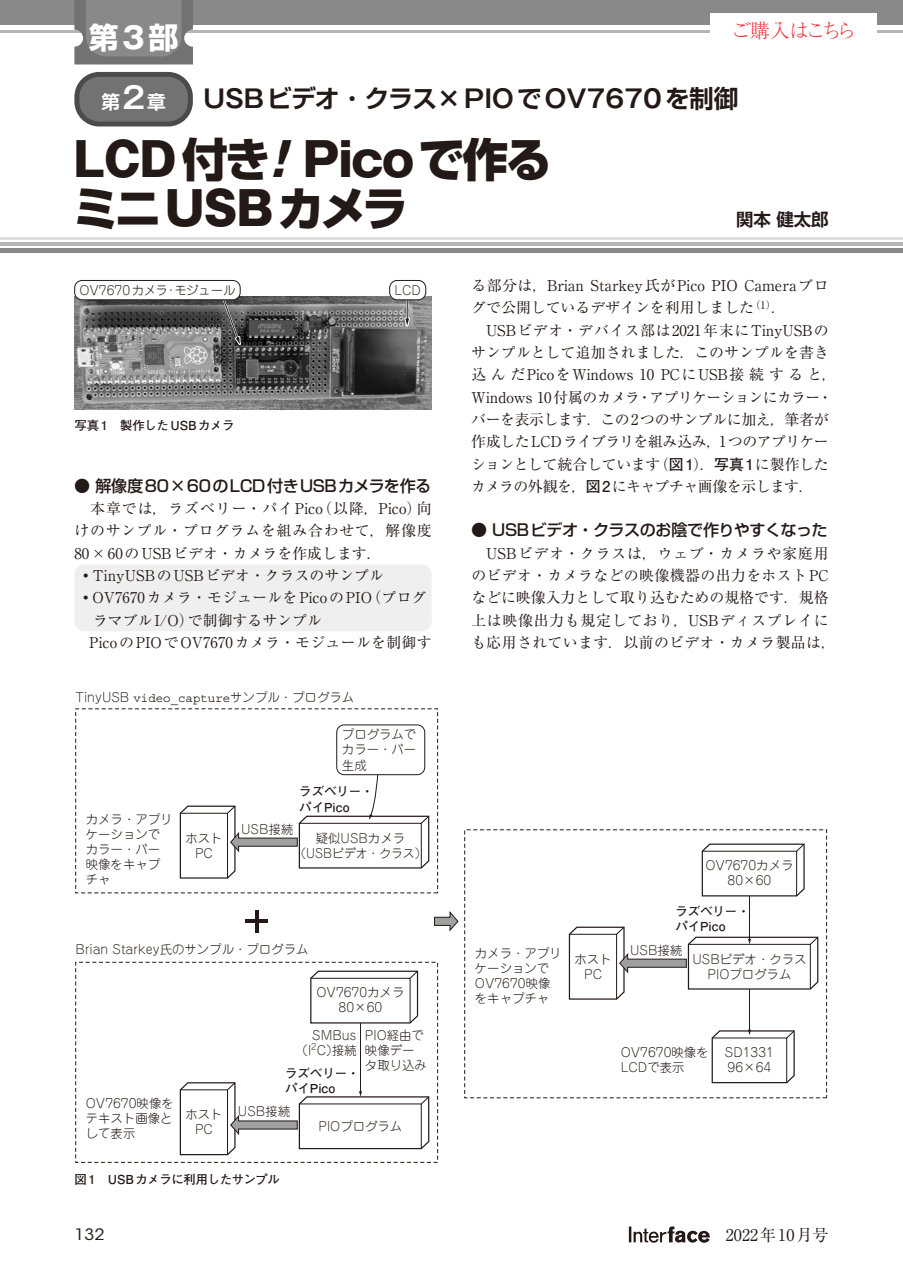
<style>
.page{position:relative;width:903px;height:1275px;background:#fff}
.page>*{position:absolute;margin:0;border:0;box-sizing:border-box;transform-origin:0 0}
.t1{font:800 45.85px "Gothic MB101 Pro";letter-spacing:-.025em;color:#231916}
.t2{font:800 45.85px "Shin Go Pro";color:#231916}
.t3{font:700 29.75px "Shin Go Pro";color:#fff}
.t4{font:700 24.85px "Gothic MB101 Pro De";color:#231916}
.t5{font:300 19.78px "Ryumin Pr 6 N";letter-spacing:-.105em;color:#ee383d}
.t6{font:700 18.55px "Shin Go Pro De";color:#fff}
.t7{font:700 17.32px "Shin Go Pro De";color:#231916}
.t8{font:500 16.1px "Shin Go Pro";letter-spacing:-.025em;color:#231916}
.t9{font:16.1px "Ryumin Pro";color:#231916}
.t10{font:15.58px "ITC Avant Garde Std";color:#231916;scale:1.11 1}
.t11{font:14.88px/22.4px "Ryumin Pro";color:#231916}
.t12{font:14.88px/22.4px "Ryumin Pro";letter-spacing:.03em;color:#231916;text-align:center}
.t13{font:14.88px "Ryumin Pro";letter-spacing:.02em;color:#231916}
.t14{font:14.88px "Ryumin Pro";letter-spacing:.065em;color:#231916}
.t15{font:14.88px "Ryumin Pro";letter-spacing:.05em;color:#231916}
.t16{font:300 12.42px/15px "Jun 101 Pro";color:#231916;text-align:center}
.t17{font:700 12.42px/15px "Futo Go B101 Pro";color:#231916}
.t18{font:700 12.42px "Futo Go B101 Pro";letter-spacing:-.035em;color:#231916}
.s1{font-family:"Gothic MB101 Pro"}
.s2{font-family:"Gothic MB101 Pro De";font-size:29.75px}
.s3{font-family:"Shin Go Pro De"}
.s4{font-family:"Shin Go Pro"}
.s5{font-style:italic}
.s6{font-size:12.25px}
.s7{font-family:"Courier Std";font-weight:400}
.s8{font-family:"Futo Go B101 Pro";font-weight:700}
</style>
<div class="page">
<svg style="left:629px;top:1226px;width:81px;height:17px"></svg>
<div style="left:0;top:0;width:903px;height:25px;background:#898989"></div>
<hr style="left:0;top:30px;width:903px;height:2px;background:#b5b5b6">
<hr style="left:0;top:242px;width:903px;height:4px;background:#b5b5b6">
<div style="left:0;top:248px;width:903px;height:5px;background:#898989"></div>
<hr style="left:0;top:237px;width:903px;height:2px;background:#dcdddd">
<div style="left:74px;top:564px;width:358px;height:67px;background:#efeff0;border-radius:10px"></div>
<svg style="left:310px;top:970px;width:109px;height:54px"></svg>
<hr style="left:360px;top:1023px;width:1px;height:69px;background:#231916">
<svg style="left:701px;top:843px;width:104px;height:54px"></svg>
<hr style="left:749px;top:989px;width:1px;height:42px;background:#231916">
<svg style="left:711px;top:1030px;width:84px;height:54px"></svg>
<hr style="left:749px;top:896px;width:1px;height:44px;background:#231916">
<svg style="left:179px;top:1082px;width:251px;height:74px"></svg>
<svg style="left:568px;top:926px;width:251px;height:74px"></svg>
<svg style="left:434px;top:911px;width:25px;height:21px"></svg>
<div style="left:336px;top:725px;width:89px;height:50px;border:1px solid #231916;border-radius:7px"></div>
<svg style="left:179px;top:774px;width:251px;height:105px"></svg>
<div style="left:75px;top:962px;width:363px;height:201px;border:1px dashed #231916"></div>
<hr style="left:245px;top:920px;width:23px;height:3px;background:#231916">
<hr style="left:255px;top:910px;width:3px;height:23px;background:#231916">
<img style="left:74px;top:296px;width:358px;height:113px">
<hr style="left:406px;top:291px;width:2px;height:31px;background:#fff">
<hr style="left:407px;top:291px;width:1px;height:31px;background:#231916">
<svg style="left:403px;top:316px;width:8px;height:17px"></svg>
<svg style="left:215px;top:279px;width:27px;height:72px"></svg>
<div style="left:75px;top:280px;width:165px;height:20px;background:#fff;border-radius:7px"></div>
<div style="left:74px;top:280px;width:166px;height:20px;border:1px solid #231916;border-radius:7px"></div>
<div style="left:390px;top:280px;width:36px;height:20px;background:#fff;border-radius:7px"></div>
<div style="left:389px;top:280px;width:37px;height:20px;border:1px solid #231916;border-radius:7px"></div>
<svg style="left:74px;top:0;width:119px;height:64px"></svg>
<div style="left:77px;top:74px;width:113px;height:50px;background:#727272;border-radius:22px"></div>
<div style="left:74px;top:72px;width:119px;height:54px;border:5px solid #4d4a4a;border-radius:22px"></div>
<div style="left:710px;top:13px;width:167px;height:34px;background:#fff"></div>
<h2 class="t3" style="left:89px;top:14px;width:91px">第<span class="s1">3</span>部</h2>
<p class="t6" style="left:101px;top:87px;width:66px">第<span class="s2">2</span>章</p>
<h3 class="t5" style="left:731px;top:15px;width:127px">ご購入はこちら</h3>
<h3 class="t4" style="left:203px;top:78px;width:537px">USB<span class="s3">ビデオ</span>・<span class="s3">クラス</span>×PIO<span class="s3">で</span>OV7670<span class="s3">を制御</span></h3>
<h1 class="t1" style="left:73px;top:121px;width:479px">LCD<span class="s4">付き</span><span class="s5">!</span>Pico<span class="s4">で作る</span></h1>
<h1 class="t2" style="left:73px;top:173px;width:337px">ミニ<span class="s1">USB</span>カメラ</h1>
<p class="t7" style="left:736px;top:205px;width:94px">関本 健太郎</p>
<p class="t16" style="left:79px;top:281px;width:158px">OV7670カメラ·モジュール</p>
<p class="t16" style="left:394px;top:281px;width:28px">LCD</p>
<p class="t17" style="left:74px;top:416px;width:162px">写真1　製作したUSBカメラ</p>
<p class="t8" style="left:74px;top:472px;width:359px">● 解像度80×60のLCD付きUSBカメラを作る</p>
<p class="t14" style="left:90px;top:497px;width:343px">本章では，ラズベリー・パイPico（以降，Pico）向</p>
<p class="t15" style="left:74px;top:519px;width:359px">けのサンプル・プログラムを組み合わせて，解像度</p>
<p class="t11" style="left:74px;top:541px;width:309px">80×60のUSBビデオ・カメラを作成します．</p>
<p class="t11" style="left:83px;top:563px;width:302px"><span class="s6">・</span> TinyUSBのUSBビデオ・クラスのサンプル</p>
<p class="t11" style="left:83px;top:586px;width:345px"><span class="s6">・</span> OV7670カメラ・モジュールをPicoのPIO（プログ</p>
<p class="t11" style="left:93px;top:608px;width:230px">ラマブルI/O）で制御するサンプル</p>
<p class="t13" style="left:89px;top:631px;width:344px">PicoのPIOでOV7670カメラ・モジュールを制御す</p>
<p class="t16" style="left:76px;top:688px;width:280px">TinyUSB <span class="s7">video_capture</span>サンプル・プログラム</p>
<p class="t16" style="left:86px;top:810px;width:88px;text-align:left">カメラ・アプリケーションでカラー・バー映像をキャプチャ</p>
<p class="t16" style="left:185px;top:830px;width:39px">ホスト<br>PC</p>
<p class="t16" style="left:342px;top:726px;width:76px;text-align:justify">プログラムでカラー・バー生成</p>
<p class="t17" style="left:299px;top:783px;width:76px">ラズベリー・パイPico</p>
<p class="t16" style="left:241px;top:820px;width:54px">USB接続</p>
<p class="t16" style="left:294px;top:829px;width:133px">疑似USBカメラ<br>（USBビデオ・クラス）</p>
<p class="t16" style="left:76px;top:940px;width:234px">Brian Starkey氏のサンプル・プログラム</p>
<p class="t16" style="left:316px;top:984px;width:89px">OV7670カメラ<br>80×60</p>
<p class="t16" style="left:86px;top:1095px;width:89px;text-align:justify">OV7670映像をテキスト画像として表示</p>
<p class="t16" style="left:185px;top:1106px;width:39px">ホスト<br>PC</p>
<p class="t16" style="left:296px;top:1026px;width:62px;text-align:right">SMBus（I<sup>2</sup>C）接続</p>
<p class="t17" style="left:285px;top:1064px;width:76px">ラズベリー・パイPico</p>
<p class="t16" style="left:238px;top:1102px;width:54px">USB接続</p>
<p class="t16" style="left:365px;top:1026px;width:64px;text-align:left">PIO経由で映像データ取り込み</p>
<p class="t16" style="left:318px;top:1117px;width:85px">PIOプログラム</p>
<p class="t18" style="left:74px;top:1169px;width:207px">図 1　USB カメラに利用したサンプル</p>
<p class="t11" style="left:471px;top:273px;width:367px">る部分は，Brian Starkey氏がPico PIO Cameraブログで公開しているデザインを利用しました<sup>（1）</sup>．<br>　USBビデオ・デバイス部は2021年末にTinyUSBのサンプルとして追加されました．このサンプルを書き込んだPicoをWindows 10 PCにUSB接続すると，<br>Windows 10付属のカメラ・アプリケーションにカラー・バーを表示します．この2つのサンプルに加え，筆者が作成したLCDライブラリを組み込み，1つのアプリケーションとして統合しています（<span class="s8">図1</span>）．<span class="s8">写真1</span>に製作したカメラの外観を，<span class="s8">図2</span>にキャプチャ画像を示します．</p>
<p class="t8" style="left:471px;top:517px;width:358px">● USBビデオ・クラスのお陰で作りやすくなった</p>
<p class="t12" style="left:471px;top:541px;width:366px">USBビデオ・クラスは，ウェブ・カメラや家庭用<br>のビデオ・カメラなどの映像機器の出力をホストPCなどに映像入力として取り込むための規格です．規格上は映像出力も規定しており，USBディスプレイにも応用されています．以前のビデオ・カメラ製品は，</p>
<p class="t16" style="left:705px;top:856px;width:89px">OV7670カメラ<br>80×60</p>
<p class="t17" style="left:675px;top:902px;width:76px">ラズベリー・パイPico</p>
<p class="t16" style="left:630px;top:941px;width:54px">USB接続</p>
<p class="t16" style="left:475px;top:944px;width:88px;text-align:left">カメラ・アプリケーションで<br>OV7670映像をキャプチャ</p>
<p class="t16" style="left:692px;top:950px;width:116px">USBビデオ・クラス<br>PIOプログラム</p>
<p class="t16" style="left:574px;top:951px;width:39px">ホスト<br>PC</p>
<p class="t16" style="left:621px;top:1043px;width:89px;text-align:left">OV7670映像を<br>LCDで表示</p>
<p class="t16" style="left:725px;top:1043px;width:51px;text-align:left">SD1331<br>96×64</p>
<p class="t10" style="left:74px;top:1225px;width:29px">132</p>
<p class="t9" style="left:710px;top:1222px;width:120px">　2022年10月号</p>
</div>
